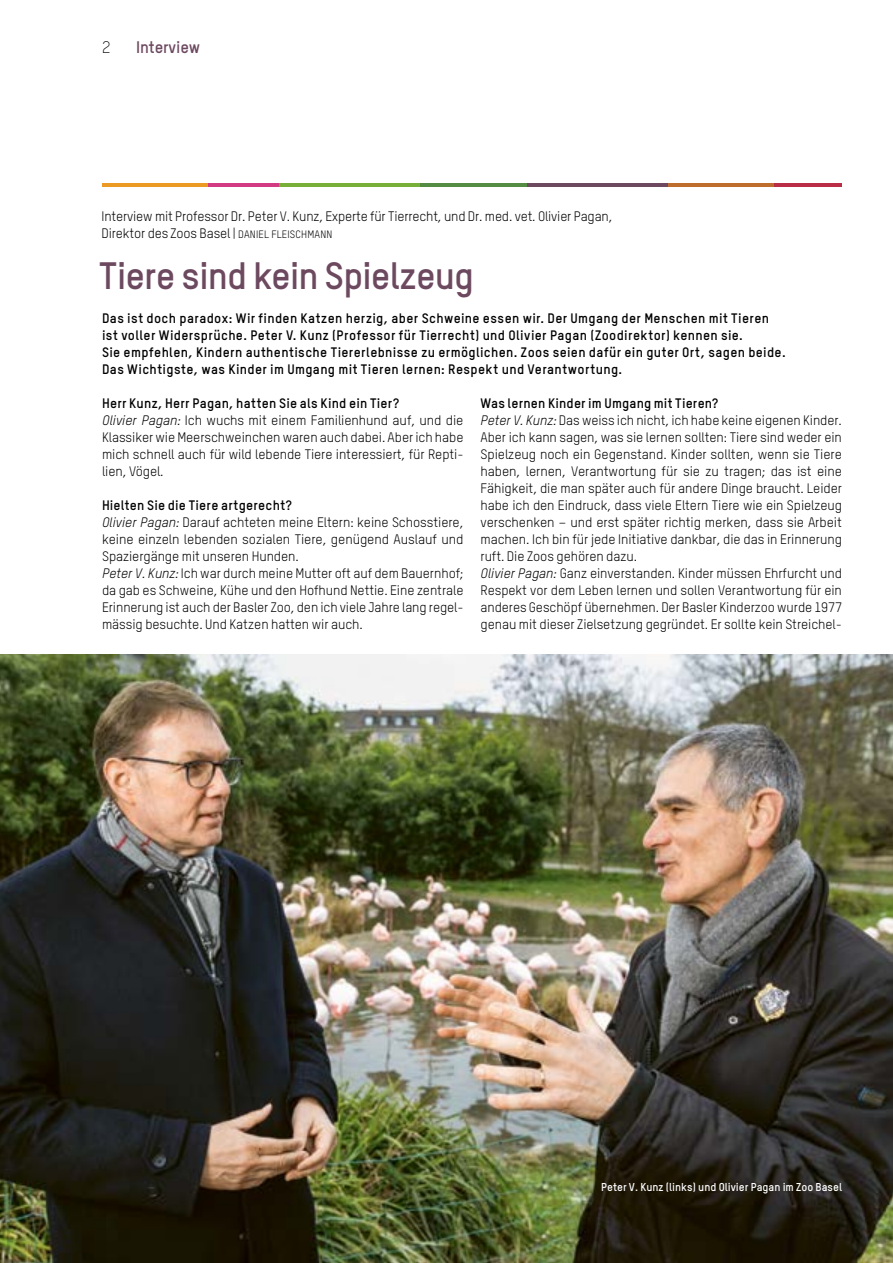
<style>
.page{position:relative;width:893px;height:1263px;background:#fff}
.page>*{position:absolute;margin:0;border:0;box-sizing:border-box;transform-origin:0 0}
.t1{font:700 37.5px "TSTARPRO";letter-spacing:-.025em;color:#6d4960}
.t2{font:700 16.5px "TSTARPRO";letter-spacing:-.005em;color:#6d4960}
.t3{font:300 16.5px "TSTARPRO";color:#000}
.t4{font:13.5px/17px "TSTARPRO";letter-spacing:-.005em;color:#000}
.t5{font:700 13.5px/17px "TSTARPRO";letter-spacing:.025em;color:#000}
.t6{font:700 11.25px "TSTARPRO";color:#fff}
.s1{font-size:10.5px}
.s2{font-weight:700}
.s3{font-style:italic}
</style>
<div class="page">
<img style="left:0;top:655px;width:893px;height:608px">
<hr style="left:102px;top:184px;width:106px;height:3px;background:#eb9b24">
<hr style="left:208px;top:184px;width:71px;height:3px;background:#d23a82">
<hr style="left:279px;top:184px;width:142px;height:3px;background:#78af38">
<hr style="left:421px;top:184px;width:106px;height:3px;background:#548c43">
<hr style="left:527px;top:184px;width:141px;height:3px;background:#6d4960">
<hr style="left:668px;top:184px;width:107px;height:3px;background:#bd6d2e">
<hr style="left:775px;top:184px;width:67px;height:3px;background:#b92d47">
<p class="t3" style="left:102px;top:38px;width:10px">2</p>
<p class="t2" style="left:136px;top:37px;width:66px">Interview</p>
<p class="t4" style="left:102px;top:208px;width:512px">Interview mit Professor Dr. Peter V. Kunz, Experte für Tierrecht, und Dr. med. vet. Olivier Pagan,<br>Direktor des Zoos Basel | <span class="s1">DANIEL FLEISCHMANN</span></p>
<h1 class="t1" style="left:99px;top:252px;width:377px">Tiere sind kein Spielzeug</h1>
<p class="t5" style="left:102px;top:310px;width:685px">Das ist doch paradox: Wir finden Katzen herzig, aber Schweine essen wir. Der Umgang der Menschen mit Tieren ist voller Widersprüche. Peter V. Kunz (Professor für Tierrecht) und Olivier Pagan (Zoodirektor) kennen sie.<br>Sie empfehlen, Kindern authentische Tiererlebnisse zu ermöglichen. Zoos seien dafür ein guter Ort, sagen beide.<br>Das Wichtigste, was Kinder im Umgang mit Tieren lernen: Respekt und Verantwortung.</p>
<p class="t4" style="left:102px;top:395px;width:363px"><span class="s2">Herr Kunz, Herr Pagan, hatten Sie als Kind ein Tier?<br></span><span class="s3">Olivier Pagan:</span> Ich wuchs mit einem Familienhund auf, und die Klassiker wie Meerschweinchen waren auch dabei. Aber ich habe mich schnell auch für wild lebende Tiere interessiert, für Repti&shy;lien, Vögel.</p>
<p class="t4" style="left:102px;top:497px;width:363px"><span class="s2">Hielten Sie die Tiere artgerecht?<br></span><span class="s3">Olivier Pagan:</span> Darauf achteten meine Eltern: keine Schosstiere, keine einzeln lebenden sozialen Tiere, genügend Auslauf und Spaziergänge mit unseren Hunden.<br><span class="s3">Peter V. Kunz:</span> Ich war durch meine Mutter oft auf dem Bauernhof; da gab es Schweine, Kühe und den Hofhund Nettie. Eine zentrale Erinnerung ist auch der Basler Zoo, den ich viele Jahre lang regel&shy;mässig besuchte. Und Katzen hatten wir auch.</p>
<p class="t4" style="left:480px;top:395px;width:363px"><span class="s2">Was lernen Kinder im Umgang mit Tieren?<br></span><span class="s3">Peter V. Kunz:</span> Das weiss ich nicht, ich habe keine eigenen Kinder.<br>Aber ich kann sagen, was sie lernen sollten: Tiere sind weder ein Spielzeug noch ein Gegenstand. Kinder sollten, wenn sie Tiere haben, lernen, Verantwortung für sie zu tragen; das ist eine Fähigkeit, die man später auch für andere Dinge braucht. Leider habe ich den Eindruck, dass viele Eltern Tiere wie ein Spielzeug verschenken – und erst später richtig merken, dass sie Arbeit machen. Ich bin für jede Initiative dankbar, die das in Erinnerung ruft. Die Zoos gehören dazu.<br><span class="s3">Olivier Pagan:</span> Ganz einverstanden. Kinder müssen Ehrfurcht und Respekt vor dem Leben lernen und sollen Verantwortung für ein anderes Geschöpf übernehmen. Der Basler Kinderzoo wurde 1977 genau mit dieser Zielsetzung gegründet. Er sollte kein Streichel-</p>
<p class="t6" style="left:601px;top:1179px;width:242px">Peter V. Kunz (links) und Olivier Pagan im Zoo Basel</p>
</div>
